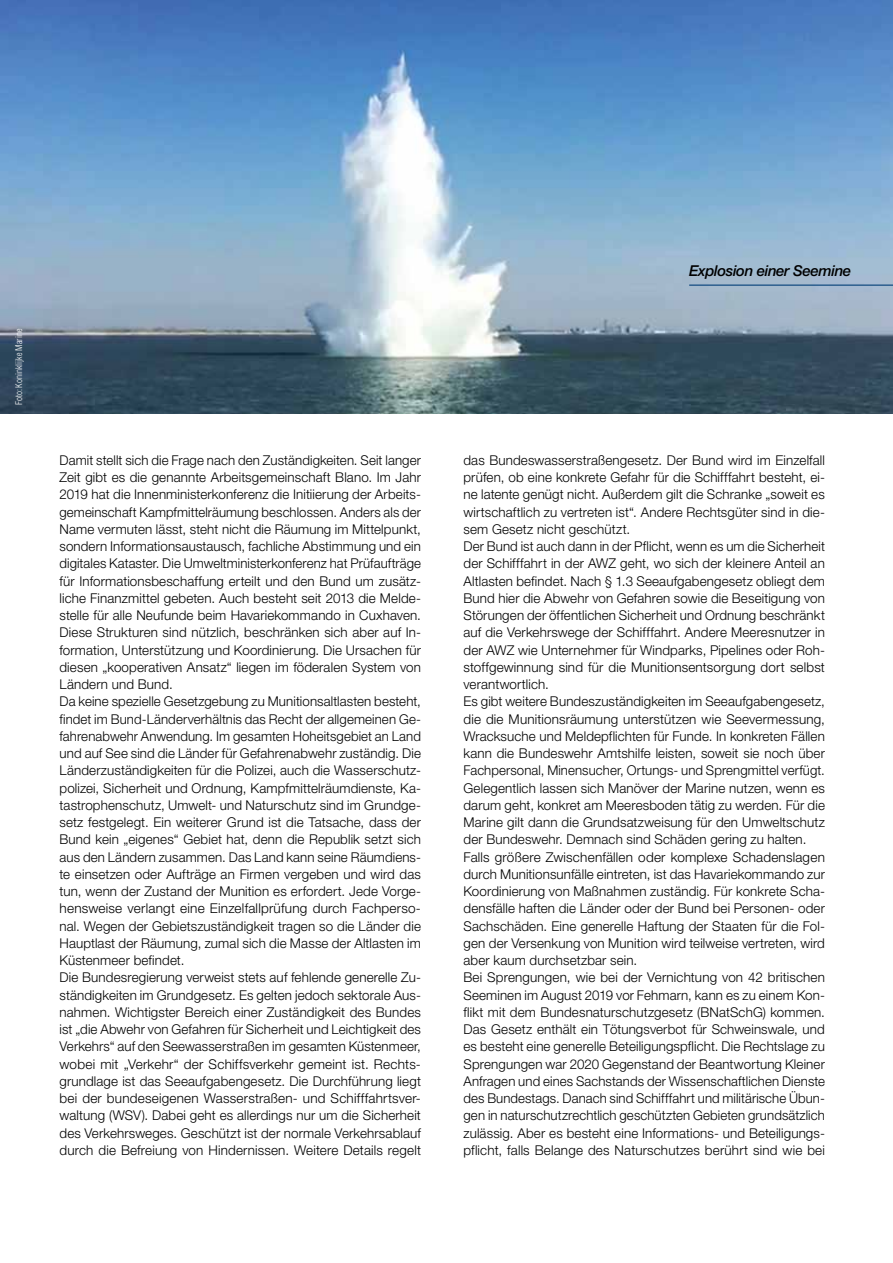
<style>
.page{position:relative;width:893px;height:1263px;background:#fff}
.page>*{position:absolute;margin:0;border:0;box-sizing:border-box;transform-origin:0 0}
.t1{font:italic 500 15px "Helvetica Neue";letter-spacing:-.025em;color:#000}
.t2{font:300 13.5px/17.2px "Helvetica Neue";letter-spacing:.01em;color:#000}
.t3{font:300 condensed 9px "Helvetica";color:#fff}
</style>
<div class="page">
<img style="left:0;top:0;width:893px;height:413px">
<hr style="left:689px;top:284px;width:204px;height:2px;background:#2c5e8e">
<p class="t3" style="left:14px;top:405px;width:78px;rotate:-90deg">Foto: Koninklijke Marine</p>
<p class="t1" style="left:689px;top:262px;width:164px">Explosion einer Seemine</p>
<p class="t2" style="left:60px;top:451px;width:363px">Damit stellt sich die Frage nach den Zuständigkeiten. Seit langer Zeit gibt es die genannte Arbeitsgemeinschaft Blano. Im Jahr 2019 hat die Innenministerkonferenz die Initiierung der Arbeits&shy;gemeinschaft Kampfmittelräumung beschlossen. Anders als der Name vermuten lässt, steht nicht die Räumung im Mittelpunkt, sondern Informationsaustausch, fachliche Abstimmung und ein digitales Kataster. Die Umweltministerkonferenz hat Prüfaufträge für Informationsbeschaffung erteilt und den Bund um zusätz&shy;liche Finanzmittel gebeten. Auch besteht seit 2013 die Melde&shy;stelle für alle Neufunde beim Havariekommando in Cuxhaven.<br>Diese Strukturen sind nützlich, beschränken sich aber auf In&shy;formation, Unterstützung und Koordinierung. Die Ursachen für diesen „kooperativen Ansatz“ liegen im föderalen System von Ländern und Bund.<br>Da keine spezielle Gesetzgebung zu Munitionsaltlasten besteht, findet im Bund-Länderverhältnis das Recht der allgemeinen Ge&shy;fahrenabwehr Anwendung. Im gesamten Hoheitsgebiet an Land und auf See sind die Länder für Gefahrenabwehr zuständig. Die Länderzuständigkeiten für die Polizei, auch die Wasserschutz&shy;polizei, Sicherheit und Ordnung, Kampfmittelräumdienste, Ka&shy;tastrophenschutz, Umwelt- und Naturschutz sind im Grundge&shy;setz festgelegt. Ein weiterer Grund ist die Tatsache, dass der Bund kein „eigenes“ Gebiet hat, denn die Republik setzt sich aus den Ländern zusammen. Das Land kann seine Räumdiens&shy;te einsetzen oder Aufträge an Firmen vergeben und wird das tun, wenn der Zustand der Munition es erfordert. Jede Vorge&shy;hensweise verlangt eine Einzelfallprüfung durch Fachperso&shy;nal. Wegen der Gebietszuständigkeit tragen so die Länder die Hauptlast der Räumung, zumal sich die Masse der Altlasten im Küstenmeer befindet.<br>Die Bundesregierung verweist stets auf fehlende generelle Zu&shy;ständigkeiten im Grundgesetz. Es gelten jedoch sektorale Aus&shy;nahmen. Wichtigster Bereich einer Zuständigkeit des Bundes ist „die Abwehr von Gefahren für Sicherheit und Leichtigkeit des Verkehrs“ auf den Seewasserstraßen im gesamten Küstenmeer, wobei mit „Verkehr“ der Schiffsverkehr gemeint ist. Rechts&shy;grundlage ist das Seeaufgabengesetz. Die Durchführung liegt bei der bundeseigenen Wasserstraßen- und Schifffahrtsver&shy;waltung (WSV). Dabei geht es allerdings nur um die Sicherheit des Verkehrsweges. Geschützt ist der normale Verkehrsablauf durch die Befreiung von Hindernissen. Weitere Details regelt</p>
<p class="t2" style="left:463px;top:451px;width:363px">das Bundeswasserstraßengesetz. Der Bund wird im Einzelfall prüfen, ob eine konkrete Gefahr für die Schifffahrt besteht, ei&shy;ne latente genügt nicht. Außerdem gilt die Schranke „soweit es wirtschaftlich zu vertreten ist“. Andere Rechtsgüter sind in die&shy;sem Gesetz nicht geschützt.<br>Der Bund ist auch dann in der Pflicht, wenn es um die Sicherheit der Schifffahrt in der AWZ geht, wo sich der kleinere Anteil an Altlasten befindet. Nach § 1.3 Seeaufgabengesetz obliegt dem Bund hier die Abwehr von Gefahren sowie die Beseitigung von Störungen der öffentlichen Sicherheit und Ordnung beschränkt auf die Verkehrswege der Schifffahrt. Andere Meeresnutzer in der AWZ wie Unternehmer für Windparks, Pipelines oder Roh&shy;stoffgewinnung sind für die Munitionsentsorgung dort selbst verantwortlich.<br>Es gibt weitere Bundeszuständigkeiten im Seeaufgabengesetz, die die Munitionsräumung unterstützen wie Seevermessung, Wracksuche und Meldepflichten für Funde. In konkreten Fällen kann die Bundeswehr Amtshilfe leisten, soweit sie noch über Fachpersonal, Minensucher, Ortungs- und Sprengmittel verfügt.<br>Gelegentlich lassen sich Manöver der Marine nutzen, wenn es darum geht, konkret am Meeresboden tätig zu werden. Für die Marine gilt dann die Grundsatzweisung für den Umweltschutz der Bundeswehr. Demnach sind Schäden gering zu halten.<br>Falls größere Zwischenfällen oder komplexe Schadenslagen durch Munitionsunfälle eintreten, ist das Havariekommando zur Koordinierung von Maßnahmen zuständig. Für konkrete Scha&shy;densfälle haften die Länder oder der Bund bei Personen- oder Sachschäden. Eine generelle Haftung der Staaten für die Fol&shy;gen der Versenkung von Munition wird teilweise vertreten, wird aber kaum durchsetzbar sein.<br>Bei Sprengungen, wie bei der Vernichtung von 42 britischen Seeminen im August 2019 vor Fehmarn, kann es zu einem Kon&shy;flikt mit dem Bundesnaturschutzgesetz (BNatSchG) kommen.<br>Das Gesetz enthält ein Tötungsverbot für Schweinswale, und es besteht eine generelle Beteiligungspflicht. Die Rechtslage zu Sprengungen war 2020 Gegenstand der Beantwortung Kleiner Anfragen und eines Sachstands der Wissenschaftlichen Dienste des Bundestags. Danach sind Schifffahrt und militärische Übun&shy;gen in naturschutzrechtlich geschützten Gebieten grundsätzlich zulässig. Aber es besteht eine Informations- und Beteiligungs&shy;pflicht, falls Belange des Naturschutzes berührt sind wie bei</p>
</div>
